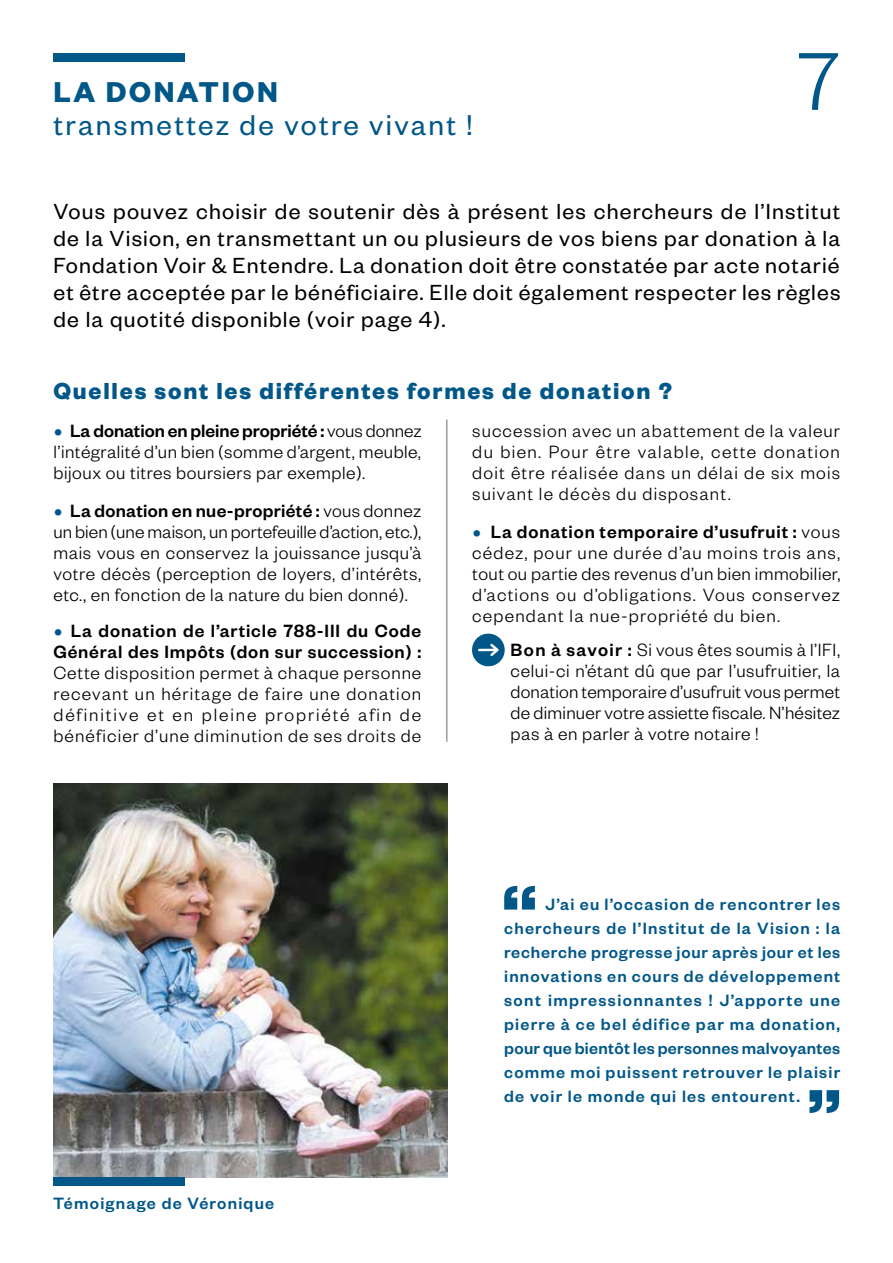
<style>
.page{position:relative;width:893px;height:1263px;background:#fff}
.page>*{position:absolute;margin:0;border:0;box-sizing:border-box;transform-origin:0 0}
.t1{font:300 90px "Founders Grotesk";color:#015788}
.t2{font:31.5px "Founders Grotesk";letter-spacing:.075em;color:#015788}
.t3{font:700 31.5px "Founders Grotesk";letter-spacing:.08em;color:#015788}
.t4{font:700 25.5px "Founders Grotesk";letter-spacing:.07em;color:#015788}
.t5{font:24px/27px "Founders Grotesk";letter-spacing:.05em;color:#000;text-align:justify}
.t6{font:300 19.5px/21px "Founders Grotesk";letter-spacing:.035em;color:#000;text-align:justify}
.t7{font:500 19.5px/21px "Founders Grotesk";letter-spacing:.04em;color:#000}
.t8{font:500 18px/24px "Founders Grotesk";letter-spacing:.07em;color:#015788;text-align:justify}
.s1{font-size:30px;color:#015788}
.s2{font-weight:500}
.s3{font-weight:300;font-size:30px;color:#015788}
</style>
<div class="page">
<img style="left:53px;top:784px;width:395px;height:393px">
<div style="left:53px;top:1177px;width:132px;height:8px;background:#015788"></div>
<hr style="left:446px;top:419px;width:2px;height:323px;background:#9d9d9c">
<div style="left:53px;top:53px;width:132px;height:9px;background:#015788"></div>
<svg style="left:504px;top:886px;width:31px;height:23px"></svg>
<svg style="left:809px;top:1090px;width:30px;height:23px"></svg>
<svg style="left:472px;top:633px;width:33px;height:34px"></svg>
<h2 class="t3" style="left:53px;top:72px;width:226px">LA DONATION</h2>
<h2 class="t2" style="left:53px;top:105px;width:421px">transmettez de votre vivant !</h2>
<h1 class="t1" style="left:797px;top:27px;width:44px">7</h1>
<p class="t5" style="left:53px;top:197px;width:788px">Vous pouvez choisir de soutenir dès à présent les chercheurs de l’Institut de la Vision, en transmettant un ou plusieurs de vos biens par donation à la Fondation Voir &amp; Entendre. La donation doit être constatée par acte notarié et être acceptée par le bénéficiaire. Elle doit également respecter les règles de la quotité disponible (voir page 4).</p>
<h3 class="t4" style="left:53px;top:374px;width:620px">Quelles sont les différentes formes de donation ?</h3>
<p class="t6" style="left:53px;top:419px;width:370px"><span class="s1">•</span> <span class="s2">La donation en pleine propriété :</span> vous donnez l’intégralité d’un bien (somme d’argent, meuble, bijoux ou titres boursiers par exemple).</p>
<p class="t6" style="left:53px;top:499px;width:369px"><span class="s1">•</span> <span class="s2">La donation en nue-propriété :</span> vous donnez un bien (une maison, un portefeuille d’action, etc.), mais vous en conservez la jouissance jusqu’à votre décès (perception de loyers, d’intérêts, etc., en fonction de la nature du bien donné).</p>
<p class="t7" style="left:53px;top:619px;width:369px"><span class="s3">•</span> La donation de l’article 788-III du Code<br>Général des Impôts (don sur succession) :</p>
<p class="t6" style="left:53px;top:661px;width:369px">Cette disposition permet à chaque personne recevant un héritage de faire une donation définitive et en pleine propriété afin de bénéficier d’une diminution de ses droits de</p>
<p class="t6" style="left:472px;top:419px;width:369px">succession avec un abattement de la valeur du bien. Pour être valable, cette donation doit être réalisée dans un délai de six mois suivant le décès du disposant.</p>
<p class="t6" style="left:472px;top:520px;width:370px"><span class="s1">•</span> <span class="s2">La donation temporaire d’usufruit :</span> vous cédez, pour une durée d’au moins trois ans, tout ou partie des revenus d’un bien immobilier, d’actions ou d’obligations. Vous conservez cependant la nue-propriété du bien.</p>
<p class="t6" style="left:511px;top:638px;width:331px"><span class="s2">Bon à savoir :</span> Si vous êtes soumis à l’IFI, celui-ci n’étant dû que par l’usufruitier, la donation temporaire d’usufruit vous permet de diminuer votre assiette fiscale. N’hésitez pas à en parler à votre notaire !</p>
<p class="t8" style="left:53px;top:1190px;width:223px">Témoignage de Véronique</p>
<p class="t8" style="left:504px;top:891px;width:338px;text-indent:41px">J’ai eu l’occasion de rencontrer les chercheurs de l’Institut de la Vision : la recherche progresse jour après jour et les innovations en cours de développement sont impressionnantes ! J’apporte une pierre à ce bel édifice par ma donation, pour que bientôt les personnes malvoyantes comme moi puissent retrouver le plaisir de voir le monde qui les entourent.</p>
</div>
